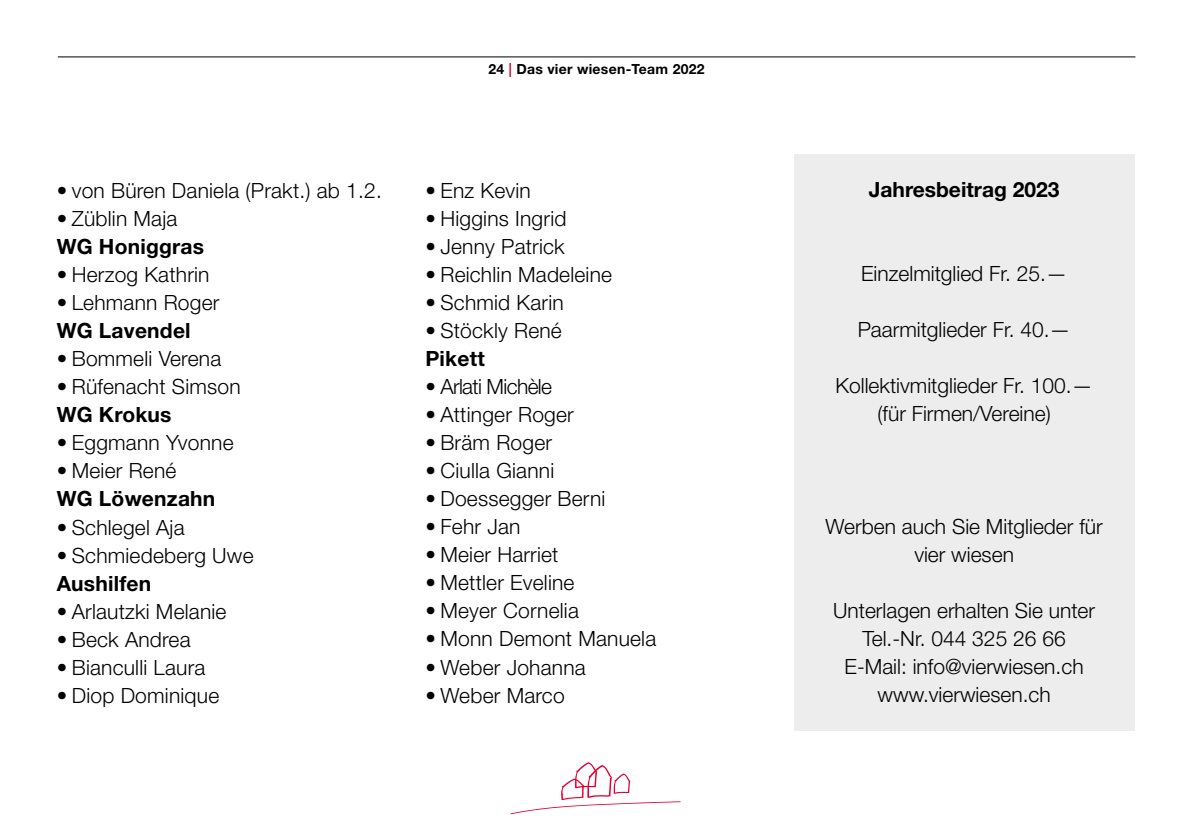
<style>
.page{position:relative;width:1191px;height:840px;background:#fff}
.page>*{position:absolute;margin:0;border:0;box-sizing:border-box;transform-origin:0 0}
.t1{font:300 21px/28px "Helvetica Neue LT Std";letter-spacing:.01em;color:#000;text-align:center}
.t2{font:700 21px "Helvetica Neue LT Std";letter-spacing:.01em;color:#000}
.t3{font:300 21px "Helvetica Neue LT Std";letter-spacing:-.03em;color:#000}
.t4{font:700 14px "Helvetica Neue LT Std";letter-spacing:.02em;color:#000}
.s1{color:#e20234}
</style>
<div class="page">
<hr style="left:58px;top:57px;width:1077px;height:1px;background:#000">
<div style="left:794px;top:154px;width:340px;height:575px;background:#ededed"></div>
<svg style="left:513px;top:762px;width:167px;height:51px"></svg>
<p class="t1" style="left:57px;top:176px;width:327px">• von Büren Daniela (Prakt.) ab 1.2.</p>
<p class="t1" style="left:57px;top:204px;width:122px">• Züblin Maja</p>
<p class="t2" style="left:57px;top:234px;width:149px">WG Honiggras</p>
<p class="t1" style="left:57px;top:260px;width:154px">• Herzog Kathrin</p>
<p class="t1" style="left:57px;top:288px;width:164px">• Lehmann Roger</p>
<p class="t2" style="left:57px;top:317px;width:135px">WG Lavendel</p>
<p class="t1" style="left:57px;top:344px;width:166px">• Bommeli Verena</p>
<p class="t1" style="left:57px;top:372px;width:185px">• Rüfenacht Simson</p>
<p class="t2" style="left:57px;top:401px;width:116px">WG Krokus</p>
<p class="t1" style="left:57px;top:428px;width:178px">• Eggmann Yvonne</p>
<p class="t1" style="left:57px;top:456px;width:121px">• Meier René</p>
<p class="t2" style="left:57px;top:485px;width:160px">WG Löwenzahn</p>
<p class="t1" style="left:57px;top:512px;width:129px">• Schlegel Aja</p>
<p class="t1" style="left:57px;top:540px;width:198px">• Schmiedeberg Uwe</p>
<p class="t2" style="left:57px;top:569px;width:96px">Aushilfen</p>
<p class="t1" style="left:57px;top:596px;width:171px">• Arlautzki Melanie</p>
<p class="t1" style="left:57px;top:624px;width:135px">• Beck Andrea</p>
<p class="t1" style="left:57px;top:652px;width:150px">• Bianculli Laura</p>
<p class="t1" style="left:57px;top:680px;width:164px">• Diop Dominique</p>
<p class="t4" style="left:488px;top:60px;width:218px">24 <span class="s1">|</span> Das vier wiesen-Team 2022</p>
<p class="t1" style="left:425px;top:176px;width:107px">• Enz Kevin</p>
<p class="t1" style="left:425px;top:204px;width:143px">• Higgins Ingrid</p>
<p class="t1" style="left:425px;top:232px;width:141px">• Jenny Patrick</p>
<p class="t1" style="left:425px;top:260px;width:188px">• Reichlin Madeleine</p>
<p class="t1" style="left:425px;top:288px;width:140px">• Schmid Karin</p>
<p class="t1" style="left:425px;top:316px;width:138px">• Stöckly René</p>
<p class="t2" style="left:425px;top:345px;width:61px">Pikett</p>
<p class="t3" style="left:425px;top:374px;width:128px">• Arlati Michèle</p>
<p class="t1" style="left:425px;top:400px;width:150px">• Attinger Roger</p>
<p class="t1" style="left:425px;top:428px;width:128px">• Bräm Roger</p>
<p class="t1" style="left:425px;top:456px;width:130px">• Ciulla Gianni</p>
<p class="t1" style="left:425px;top:484px;width:182px">• Doessegger Berni</p>
<p class="t1" style="left:425px;top:512px;width:97px">• Fehr Jan</p>
<p class="t1" style="left:425px;top:540px;width:135px">• Meier Harriet</p>
<p class="t1" style="left:425px;top:568px;width:151px">• Mettler Eveline</p>
<p class="t1" style="left:425px;top:596px;width:155px">• Meyer Cornelia</p>
<p class="t1" style="left:425px;top:624px;width:232px">• Monn Demont Manuela</p>
<p class="t1" style="left:425px;top:652px;width:162px">• Weber Johanna</p>
<p class="t1" style="left:425px;top:680px;width:141px">• Weber Marco</p>
<p class="t2" style="left:868px;top:176px;width:192px">Jahresbeitrag 2023</p>
<p class="t1" style="left:861px;top:259px;width:207px">Einzelmitglied Fr. 25.—</p>
<p class="t1" style="left:857px;top:315px;width:214px">Paarmitglieder Fr. 40.—</p>
<p class="t1" style="left:835px;top:371px;width:259px">Kollektivmitglieder Fr. 100.— (für Firmen/Vereine)</p>
<p class="t1" style="left:825px;top:511px;width:278px">Werben auch Sie Mitglieder für vier wiesen</p>
<p class="t1" style="left:833px;top:595px;width:263px">Unterlagen erhalten Sie unter<br>Tel.-Nr. 044 325 26 66<br>E-Mail: info@vierwiesen.ch www.vierwiesen.ch</p>
</div>
